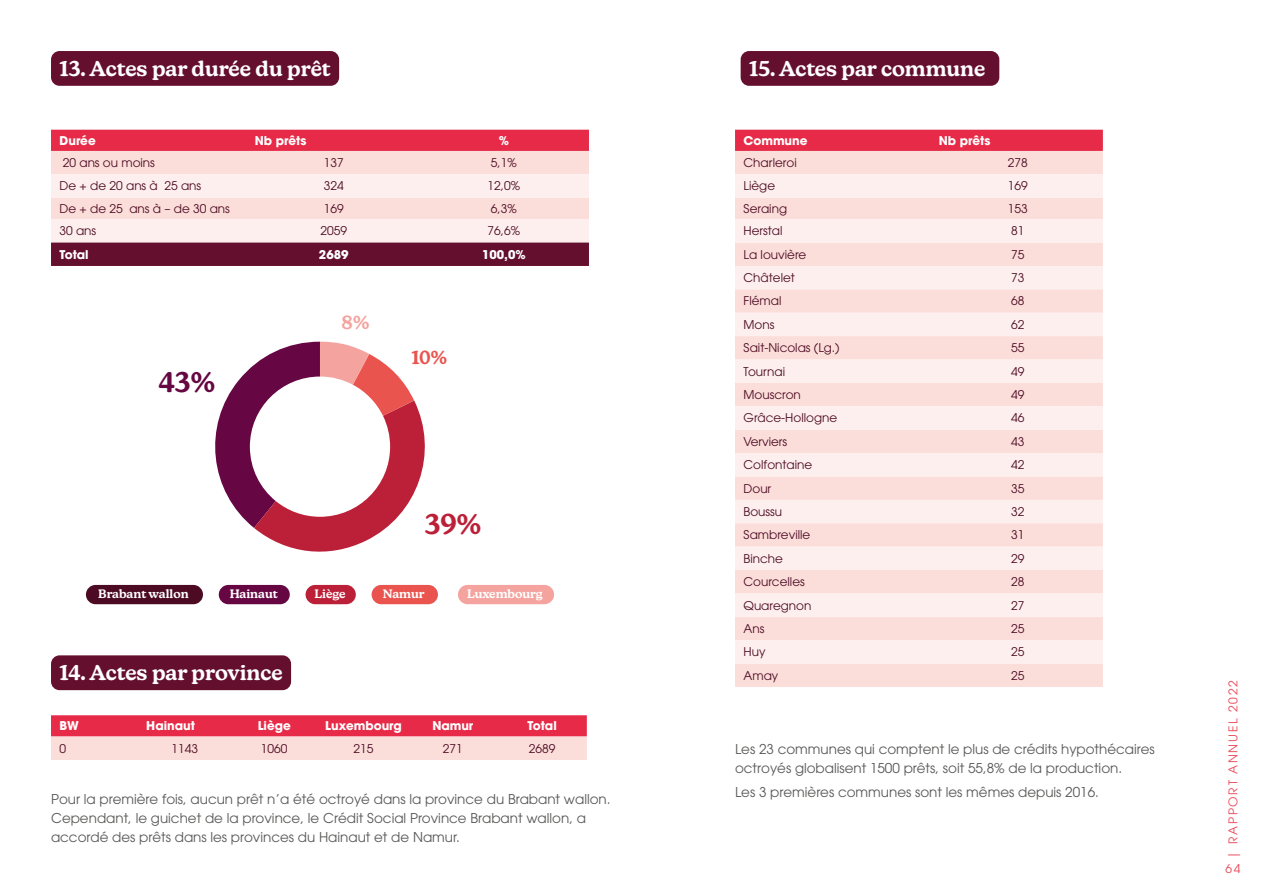
<style>
.page{position:relative;width:1263px;height:893px;background:#fff}
.page>*{position:absolute;margin:0;border:0;box-sizing:border-box;transform-origin:0 0}
.t1{font:600 27.9px "New Kansas";color:#bc2038}
.t2{font:600 27.9px "New Kansas";color:#660743}
.t3{font:600 21px "New Kansas";color:#fff}
.t4{font:600 18.6px "New Kansas";color:#ea544f}
.t5{font:600 18.6px "New Kansas";color:#f4a39e}
.t6{font:13.5px/19.2px "ITC Avant Garde Pro";color:#575756}
.t7{font:12px "ITC Avant Garde Pro";color:#4c0a23}
.t8{font:700 12px "ITC Avant Garde Pro";color:#fff}
.t9{font:600 12px "New Kansas";color:#fff}
.t10{font:12px "ITC Avant Garde Pro";letter-spacing:.14em;color:#e94756}
</style>
<div class="page">
<div style="left:51px;top:51px;width:288px;height:35px;background:#650f2f;border-radius:9px"></div>
<svg style="left:51px;top:130px;width:538px;height:136px;background:#dea4ac"></svg>
<svg style="left:215px;top:342px;width:210px;height:210px"></svg>
<div style="left:86px;top:585px;width:117px;height:19px;background:#4c0a23;border-radius:10px"></div>
<div style="left:219px;top:585px;width:71px;height:19px;background:#660743;border-radius:10px"></div>
<div style="left:306px;top:585px;width:50px;height:19px;background:#bc2038;border-radius:10px"></div>
<div style="left:372px;top:585px;width:66px;height:19px;background:#ea544f;border-radius:10px"></div>
<div style="left:458px;top:585px;width:96px;height:19px;background:#f4a39e;border-radius:10px"></div>
<div style="left:51px;top:655px;width:240px;height:35px;background:#650f2f;border-radius:9px"></div>
<div style="left:741px;top:51px;width:258px;height:35px;background:#650f2f;border-radius:9px"></div>
<div style="left:735px;top:130px;width:368px;height:21px;background:#e62a48"></div>
<div style="left:735px;top:151px;width:368px;height:536px;background:#fbddd9"></div>
<svg style="left:735px;top:174px;width:368px;height:490px;background:#fce6e3"></svg>
<svg style="left:51px;top:715px;width:536px;height:45px;background:#f18995"></svg>
<h2 class="t3" style="left:60px;top:56px;width:273px">13. Actes par durée du prêt</h2>
<p class="t8" style="left:60px;top:132px;width:38px">Durée</p>
<p class="t8" style="left:255px;top:132px;width:53px">Nb prêts</p>
<p class="t8" style="left:499px;top:132px;width:12px">%</p>
<p class="t7" style="left:63px;top:155px;width:94px">20 ans ou moins</p>
<p class="t7" style="left:324px;top:155px;width:21px">137</p>
<p class="t7" style="left:491px;top:155px;width:27px">5,1%</p>
<p class="t7" style="left:60px;top:179px;width:143px">De + de 20 ans à 25 ans</p>
<p class="t7" style="left:324px;top:179px;width:21px">324</p>
<p class="t7" style="left:488px;top:179px;width:34px">12,0%</p>
<p class="t7" style="left:60px;top:201px;width:172px">De + de 25 ans à – de 30 ans</p>
<p class="t7" style="left:324px;top:201px;width:21px">169</p>
<p class="t7" style="left:491px;top:201px;width:27px">6,3%</p>
<p class="t7" style="left:59px;top:223px;width:38px">30 ans</p>
<p class="t7" style="left:320px;top:223px;width:28px">2059</p>
<p class="t7" style="left:488px;top:223px;width:34px">76,6%</p>
<p class="t8" style="left:59px;top:246px;width:31px">Total</p>
<p class="t8" style="left:319px;top:246px;width:31px">2689</p>
<p class="t8" style="left:482px;top:246px;width:45px">100,0%</p>
<h1 class="t2" style="left:159px;top:365px;width:58px">43%</h1>
<h3 class="t5" style="left:342px;top:312px;width:29px">8%</h3>
<h3 class="t4" style="left:411px;top:347px;width:37px">10%</h3>
<h1 class="t1" style="left:425px;top:507px;width:58px">39%</h1>
<p class="t9" style="left:98px;top:587px;width:92px">Brabant wallon</p>
<p class="t9" style="left:230px;top:587px;width:50px">Hainaut</p>
<p class="t9" style="left:314px;top:587px;width:33px">Liège</p>
<p class="t9" style="left:383px;top:587px;width:43px">Namur</p>
<p class="t9" style="left:467px;top:587px;width:77px">Luxembourg</p>
<h2 class="t3" style="left:60px;top:660px;width:225px">14. Actes par province</h2>
<p class="t8" style="left:60px;top:718px;width:21px">BW</p>
<p class="t8" style="left:146px;top:718px;width:50px">Hainaut</p>
<p class="t8" style="left:258px;top:718px;width:35px">Liège</p>
<p class="t8" style="left:325px;top:718px;width:78px">Luxembourg</p>
<p class="t8" style="left:432px;top:718px;width:42px">Namur</p>
<p class="t8" style="left:528px;top:718px;width:31px">Total</p>
<p class="t7" style="left:60px;top:741px;width:8px">0</p>
<p class="t7" style="left:172px;top:741px;width:28px">1143</p>
<p class="t7" style="left:261px;top:741px;width:28px">1060</p>
<p class="t7" style="left:354px;top:741px;width:21px">215</p>
<p class="t7" style="left:443px;top:741px;width:21px">271</p>
<p class="t7" style="left:529px;top:741px;width:28px">2689</p>
<p class="t6" style="left:51px;top:789px;width:561px">Pour la première fois, aucun prêt n’a été octroyé dans la province du Brabant wallon.<br>Cependant, le guichet de la province, le Crédit Social Province Brabant wallon, a accordé des prêts dans les provinces du Hainaut et de Namur.</p>
<h2 class="t3" style="left:749px;top:56px;width:238px">15. Actes par commune</h2>
<p class="t8" style="left:743px;top:132px;width:65px">Commune</p>
<p class="t8" style="left:939px;top:132px;width:53px">Nb prêts</p>
<p class="t7" style="left:743px;top:155px;width:55px">Charleroi</p>
<p class="t7" style="left:1008px;top:155px;width:21px">278</p>
<p class="t7" style="left:743px;top:179px;width:33px">Liège</p>
<p class="t7" style="left:1008px;top:179px;width:21px">169</p>
<p class="t7" style="left:743px;top:201px;width:45px">Seraing</p>
<p class="t7" style="left:1008px;top:201px;width:21px">153</p>
<p class="t7" style="left:743px;top:223px;width:40px">Herstal</p>
<p class="t7" style="left:1011px;top:223px;width:15px">81</p>
<p class="t7" style="left:743px;top:247px;width:64px">La louvière</p>
<p class="t7" style="left:1011px;top:247px;width:15px">75</p>
<p class="t7" style="left:743px;top:270px;width:53px">Châtelet</p>
<p class="t7" style="left:1011px;top:270px;width:15px">73</p>
<p class="t7" style="left:743px;top:294px;width:39px">Flémal</p>
<p class="t7" style="left:1011px;top:294px;width:15px">68</p>
<p class="t7" style="left:743px;top:317px;width:32px">Mons</p>
<p class="t7" style="left:1011px;top:317px;width:15px">62</p>
<p class="t7" style="left:743px;top:340px;width:98px">Sait-Nicolas (Lg.)</p>
<p class="t7" style="left:1011px;top:340px;width:15px">55</p>
<p class="t7" style="left:743px;top:364px;width:43px">Tournai</p>
<p class="t7" style="left:1011px;top:364px;width:15px">49</p>
<p class="t7" style="left:743px;top:387px;width:59px">Mouscron</p>
<p class="t7" style="left:1011px;top:387px;width:15px">49</p>
<p class="t7" style="left:743px;top:411px;width:95px">Grâce-Hollogne</p>
<p class="t7" style="left:1011px;top:411px;width:15px">46</p>
<p class="t7" style="left:743px;top:434px;width:45px">Verviers</p>
<p class="t7" style="left:1011px;top:434px;width:15px">43</p>
<p class="t7" style="left:743px;top:457px;width:70px">Colfontaine</p>
<p class="t7" style="left:1011px;top:457px;width:15px">42</p>
<p class="t7" style="left:743px;top:481px;width:29px">Dour</p>
<p class="t7" style="left:1011px;top:481px;width:15px">35</p>
<p class="t7" style="left:743px;top:504px;width:40px">Boussu</p>
<p class="t7" style="left:1011px;top:504px;width:15px">32</p>
<p class="t7" style="left:743px;top:527px;width:68px">Sambreville</p>
<p class="t7" style="left:1011px;top:527px;width:15px">31</p>
<p class="t7" style="left:743px;top:551px;width:41px">Binche</p>
<p class="t7" style="left:1011px;top:551px;width:15px">29</p>
<p class="t7" style="left:743px;top:574px;width:63px">Courcelles</p>
<p class="t7" style="left:1011px;top:574px;width:15px">28</p>
<p class="t7" style="left:743px;top:598px;width:69px">Quaregnon</p>
<p class="t7" style="left:1011px;top:598px;width:15px">27</p>
<p class="t7" style="left:743px;top:621px;width:22px">Ans</p>
<p class="t7" style="left:1011px;top:621px;width:15px">25</p>
<p class="t7" style="left:743px;top:644px;width:23px">Huy</p>
<p class="t7" style="left:1011px;top:644px;width:15px">25</p>
<p class="t7" style="left:743px;top:668px;width:36px">Amay</p>
<p class="t7" style="left:1011px;top:668px;width:15px">25</p>
<p class="t6" style="left:735px;top:739px;width:421px">Les 23 communes qui comptent le plus de crédits hypothécaires octroyés globalisent 1500 prêts, soit 55,8% de la production.</p>
<p class="t6" style="left:735px;top:782px;width:365px">Les 3 premières communes sont les mêmes depuis 2016.</p>
<p class="t10" style="left:1225px;top:859px;width:180px;rotate:-90deg">| RAPPORT ANNUEL 2022</p>
<p class="t10" style="left:1225px;top:861px;width:16px">64</p>
</div>
